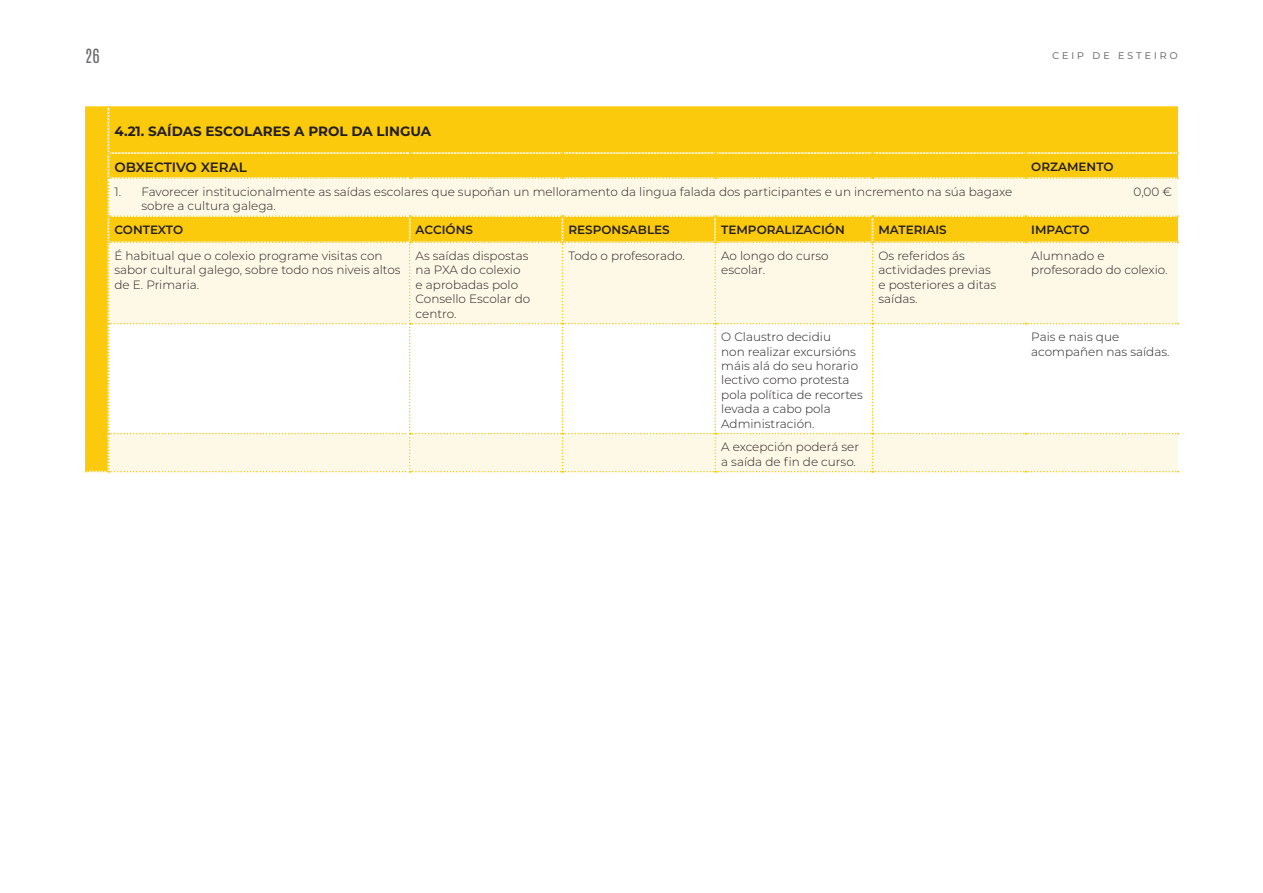
<style>
.page{position:relative;width:1263px;height:893px;background:#fff}
.page>*{position:absolute;margin:0;border:0;box-sizing:border-box;transform-origin:0 0}
.t1{font:16.5px "Antonio";color:#6c6d70}
.t2{font:700 13.5px "Montserrat";color:#231f20}
.t3{font:600 13.5px "Montserrat";letter-spacing:-.005em;color:#231f20}
.t4{font:300 12px/14.4px "Montserrat";color:#231f20}
.t5{font:600 12px "Montserrat";color:#231f20}
.t6{font:12px "Montserrat";letter-spacing:.205em;color:#6c6d70}
</style>
<div class="page">
<svg style="left:86px;top:106px;width:1092px;height:366px"></svg>
<h1 class="t1" style="left:85px;top:43px;width:16px">26</h1>
<p class="t6" style="left:1052px;top:46px;width:127px">ceip de esteiro</p>
<p class="t2" style="left:114px;top:122px;width:318px">4.21. SAÍDAS ESCOLARES A PROL DA LINGUA</p>
<p class="t3" style="left:114px;top:158px;width:134px">OBXECTIVO XERAL</p>
<p class="t5" style="left:1031px;top:158px;width:84px">ORZAMENTO</p>
<p class="t4" style="left:141px;top:184px;width:872px;text-indent:-27px">1. Favorecer institucionalmente as saídas escolares que supoñan un melloramento da lingua falada dos participantes e un incremento na súa bagaxe sobre a cultura galega.</p>
<p class="t4" style="left:1133px;top:184px;width:40px">0,00 €</p>
<p class="t5" style="left:114px;top:221px;width:70px">CONTEXTO</p>
<p class="t5" style="left:416px;top:221px;width:59px">ACCIÓNS</p>
<p class="t5" style="left:568px;top:221px;width:103px">RESPONSABLES</p>
<p class="t5" style="left:721px;top:221px;width:125px">TEMPORALIZACIÓN</p>
<p class="t5" style="left:878px;top:221px;width:70px">MATERIAIS</p>
<p class="t5" style="left:1031px;top:221px;width:60px">IMPACTO</p>
<p class="t4" style="left:114px;top:248px;width:288px">É habitual que o colexio programe visitas con sabor cultural galego, sobre todo nos niveis altos de E. Primaria.</p>
<p class="t4" style="left:416px;top:248px;width:116px">As saídas dispostas na PXA do colexio e aprobadas polo<br>Consello Escolar do centro.</p>
<p class="t4" style="left:568px;top:248px;width:118px">Todo o profesorado.</p>
<p class="t4" style="left:721px;top:248px;width:109px">Ao longo do curso escolar.</p>
<p class="t4" style="left:878px;top:248px;width:119px">Os referidos ás actividades previas e posteriores a ditas saídas.</p>
<p class="t4" style="left:1031px;top:248px;width:138px">Alumnado e profesorado do colexio.</p>
<p class="t4" style="left:721px;top:329px;width:143px">O Claustro decidiu<br>non realizar excursións máis alá do seu horario lectivo como protesta pola política de recortes levada a cabo pola<br>Administración.</p>
<p class="t4" style="left:1031px;top:329px;width:140px">Pais e nais que acompañen nas saídas.</p>
<p class="t4" style="left:721px;top:439px;width:139px">A excepción poderá ser a saída de fin de curso.</p>
</div>
